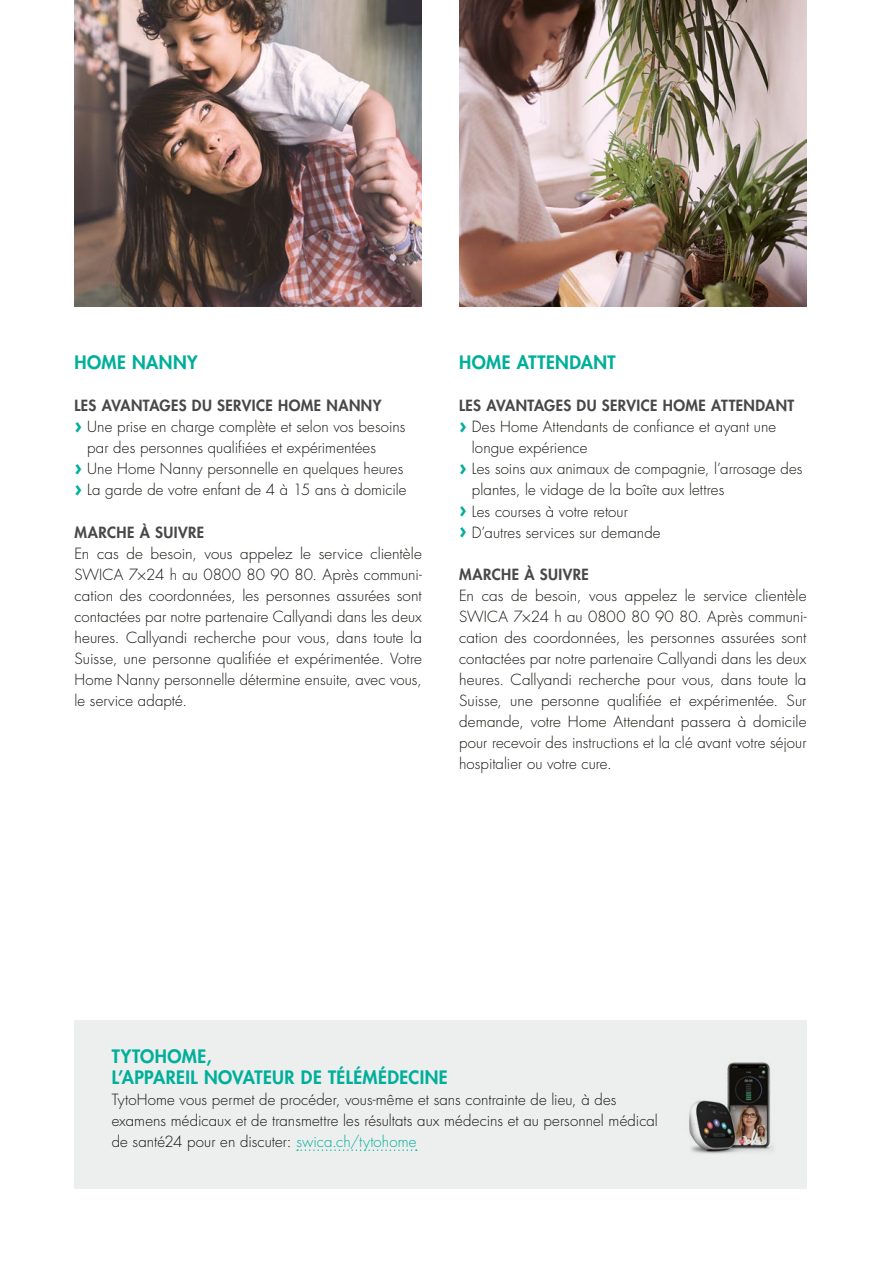
<style>
.page{position:relative;width:881px;height:1263px;background:#fff}
.page>*{position:absolute;margin:0;border:0;box-sizing:border-box;transform-origin:0 0}
.t1{font:800 18px/21px "Futura Std";letter-spacing:.025em;color:#00af9a}
.t2{font:300 15px/21px "Futura Std";letter-spacing:.005em;color:#12120d;text-align:justify}
.t3{font:800 15px "Futura Std";letter-spacing:.03em;color:#474847}
.s1{font-weight:700;font-size:21px;color:#00af9a}
.s2{color:#00af9a}
</style>
<div class="page">
<img style="left:74px;top:0;width:347px;height:306px">
<img style="left:459px;top:0;width:347px;height:306px">
<div style="left:74px;top:1020px;width:732px;height:168px;background:#edeeee"></div>
<svg style="left:297px;top:1149px;width:119px;height:2px"></svg>
<img style="left:689px;top:1062px;width:84px;height:92px">
<p class="t1" style="left:74px;top:352px;width:125px">HOME NANNY</p>
<p class="t3" style="left:74px;top:396px;width:308px">LES AVANTAGES DU SERVICE HOME NANNY</p>
<p class="t2" style="left:74px;top:417px;width:332px"><span class="s1">›</span> Une prise en charge complète et selon vos besoins</p>
<p class="t2" style="left:87px;top:438px;width:290px">par des personnes qualifiées et expérimentées</p>
<p class="t2" style="left:74px;top:459px;width:330px"><span class="s1">›</span> Une Home Nanny personnelle en quelques heures</p>
<p class="t2" style="left:74px;top:480px;width:333px"><span class="s1">›</span> La garde de votre enfant de 4 à 15 ans à domicile</p>
<p class="t3" style="left:74px;top:522px;width:131px">MARCHE À SUIVRE</p>
<p class="t2" style="left:74px;top:543px;width:349px">En cas de besoin, vous appelez le service clientèle SWICA 7×24 h au 0800 80 90 80. Après communi&shy;cation des coordonnées, les personnes assurées sont contactées par notre partenaire Callyandi dans les deux heures. Callyandi recherche pour vous, dans toute la Suisse, une personne qualifiée et expérimentée. Votre Home Nanny personnelle détermine ensuite, avec vous, le service adapté.</p>
<p class="t1" style="left:459px;top:352px;width:158px">HOME ATTENDANT</p>
<p class="t3" style="left:459px;top:396px;width:336px">LES AVANTAGES DU SERVICE HOME ATTENDANT</p>
<p class="t2" style="left:459px;top:417px;width:318px"><span class="s1">›</span> Des Home Attendants de confiance et ayant une</p>
<p class="t2" style="left:471px;top:438px;width:117px">longue expérience</p>
<p class="t2" style="left:459px;top:459px;width:345px"><span class="s1">›</span> Les soins aux animaux de compagnie, l’arrosage des</p>
<p class="t2" style="left:471px;top:480px;width:254px">plantes, le vidage de la boîte aux lettres</p>
<p class="t2" style="left:459px;top:501px;width:170px"><span class="s1">›</span> Les courses à votre retour</p>
<p class="t2" style="left:459px;top:522px;width:203px"><span class="s1">›</span> D’autres services sur demande</p>
<p class="t3" style="left:459px;top:564px;width:131px">MARCHE À SUIVRE</p>
<p class="t2" style="left:459px;top:585px;width:349px">En cas de besoin, vous appelez le service clientèle SWICA 7×24 h au 0800 80 90 80. Après communi&shy;cation des coordonnées, les personnes assurées sont contactées par notre partenaire Callyandi dans les deux heures. Callyandi recherche pour vous, dans toute la Suisse, une personne qualifiée et expérimentée. Sur demande, votre Home Attendant passera à domicile pour recevoir des instructions et la clé avant votre séjour hospitalier ou votre cure.</p>
<p class="t1" style="left:112px;top:1045px;width:337px">TYTOHOME,<br>L’APPAREIL NOVATEUR DE TÉLÉMÉDECINE</p>
<p class="t2" style="left:112px;top:1089px;width:547px;text-align:left">TytoHome vous permet de procéder, vous-même et sans contrainte de lieu, à des examens médicaux et de transmettre les résultats aux médecins et au personnel médical de santé24 pour en discuter: <span class="s2">swica.ch/tytohome</span></p>
</div>
